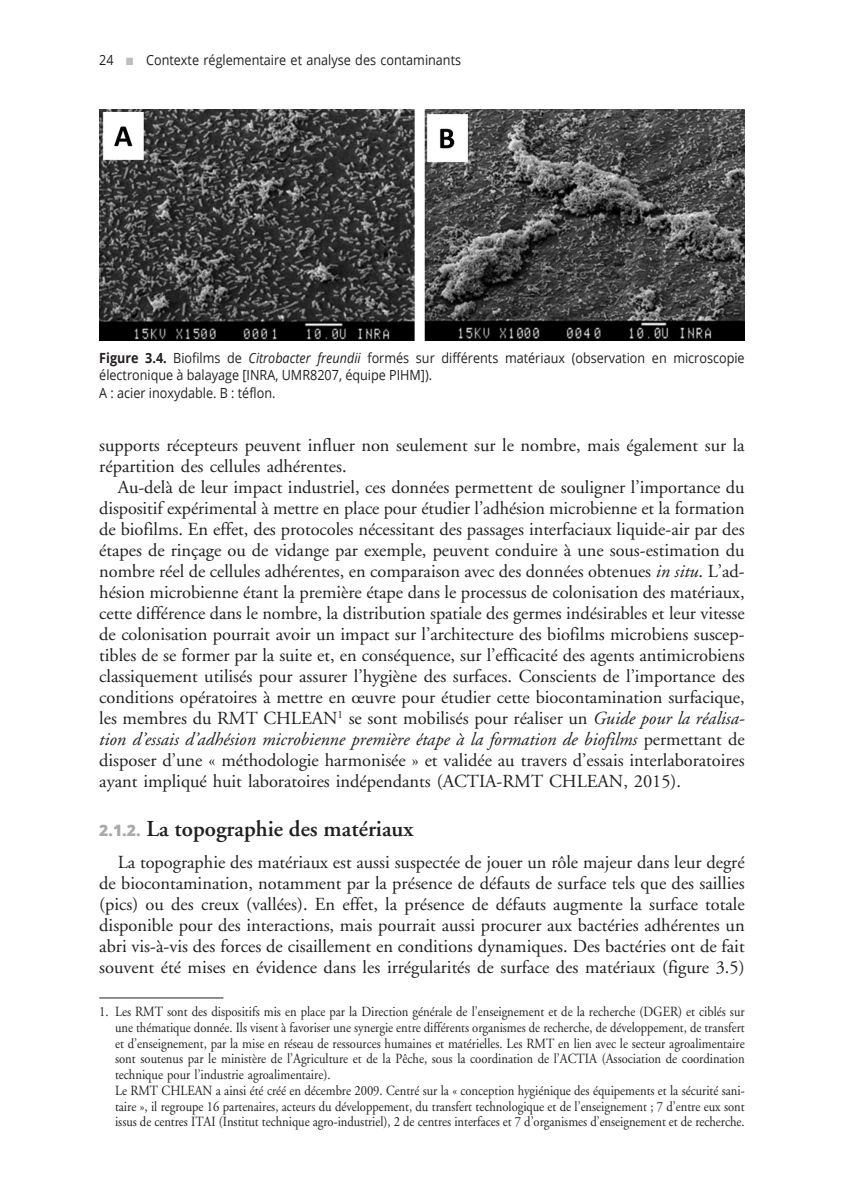
<style>
.page{position:relative;width:844px;height:1191px;background:#fff}
.page>*{position:absolute;margin:0;border:0;box-sizing:border-box;transform-origin:0 0}
.t1{font:600 22.75px "Adobe Garamond";color:#231f20}
.t2{font:18.38px/21px "Adobe Garamond";color:#231f20;text-align:justify}
.t3{font:14px/15.8px "Adobe Garamond";color:#231f20;scale:.9 1}
.t4{font:14px/17.5px "Open Sans";color:#231f20;scale:.9 1}
.s1{color:#bcbdc0}
.s2{font-weight:700}
.s3{font-style:italic}
.s4{font-family:"Open Sans";font-weight:800;font-size:15.75px;color:#a8a9ad}
</style>
<div class="page">
<hr style="left:99px;top:997px;width:124px;height:1px;background:#231f20">
<img style="left:99px;top:110px;width:645px;height:231px">
<p class="t4" style="left:99px;top:51px;width:403px">24 <span class="s1">■</span> Contexte réglementaire et analyse des contaminants</p>
<p class="t4" style="left:99px;top:348px;width:718px"><span class="s2">Figure 3.4.</span> Biofilms de <span class="s3">Citrobacter freundii</span> formés sur différents matériaux (observation en microscopie électronique à balayage [INRA, UMR8207, équipe PIHM]).<br>A : acier inoxydable. B : téflon.</p>
<p class="t2" style="left:99px;top:436px;width:646px">supports récepteurs peuvent influer non seulement sur le nombre, mais également sur la répartition des cellules adhérentes.</p>
<p class="t2" style="left:99px;top:478px;width:646px;text-indent:18px">Au- delà de leur impact industriel, ces données permettent de souligner l’importance du dispositif expérimental à mettre en place pour étudier l’adhésion microbienne et la formation de biofilms. En effet, des protocoles nécessitant des passages interfaciaux liquide- air par des étapes de rinçage ou de vidange par exemple, peuvent conduire à une sous- estimation du nombre réel de cellules adhérentes, en comparaison avec des données obtenues <span class="s3">in situ</span>. L’ad&shy;hésion microbienne étant la première étape dans le processus de colonisation des matériaux, cette différence dans le nombre, la distribution spatiale des germes indésirables et leur vitesse de colonisation pourrait avoir un impact sur l’architecture des biofilms microbiens suscep&shy;tibles de se former par la suite et, en conséquence, sur l’efficacité des agents antimicrobiens classiquement utilisés pour assurer l’hygiène des surfaces. Conscients de l’importance des conditions opératoires à mettre en œuvre pour étudier cette biocontamination surfacique, les membres du RMT CHLEAN<sup>1</sup> se sont mobilisés pour réaliser un <span class="s3">Guide pour la réalisa&shy;tion d’essais d’adhésion microbienne première étape à la formation de biofilms</span> permettant de disposer d’une « méthodologie harmonisée » et validée au travers d’essais interlaboratoires ayant impliqué huit laboratoires indépendants (ACTIA- RMT CHLEAN, 2015).</p>
<p class="t1" style="left:99px;top:819px;width:315px"><span class="s4">2.1.2.</span> La topographie des matériaux</p>
<p class="t2" style="left:99px;top:853px;width:646px;text-indent:18px">La topographie des matériaux est aussi suspectée de jouer un rôle majeur dans leur degré de biocontamination, notamment par la présence de défauts de surface tels que des saillies (pics) ou des creux (vallées). En effet, la présence de défauts augmente la surface totale disponible pour des interactions, mais pourrait aussi procurer aux bactéries adhérentes un abri vis- à- vis des forces de cisaillement en conditions dynamiques. Des bactéries ont de fait souvent été mises en évidence dans les irrégularités de surface des matériaux (figure 3.5)</p>
<p class="t3" style="left:115px;top:1005px;width:701px;text-indent:-16px">1. Les RMT sont des dispositifs mis en place par la Direction générale de l’enseignement et de la recherche (DGER) et ciblés sur une thématique donnée. Ils visent à favoriser une synergie entre différents organismes de recherche, de développement, de transfert et d’enseignement, par la mise en réseau de ressources humaines et matérielles. Les RMT en lien avec le secteur agroalimentaire sont soutenus par le ministère de l’Agriculture et de la Pêche, sous la coordination de l’ACTIA (Association de coordination technique pour l’industrie agroalimentaire).<br>Le RMT CHLEAN a ainsi été créé en décembre 2009. Centré sur la « conception hygiénique des équipements et la sécurité sani&shy;taire », il regroupe 16 partenaires, acteurs du développement, du transfert technologique et de l’enseignement ; 7 d’entre eux sont issus de centres ITAI (Institut technique agro-industriel), 2 de centres interfaces et 7 d’organismes d’enseignement et de recherche.</p>
</div>
